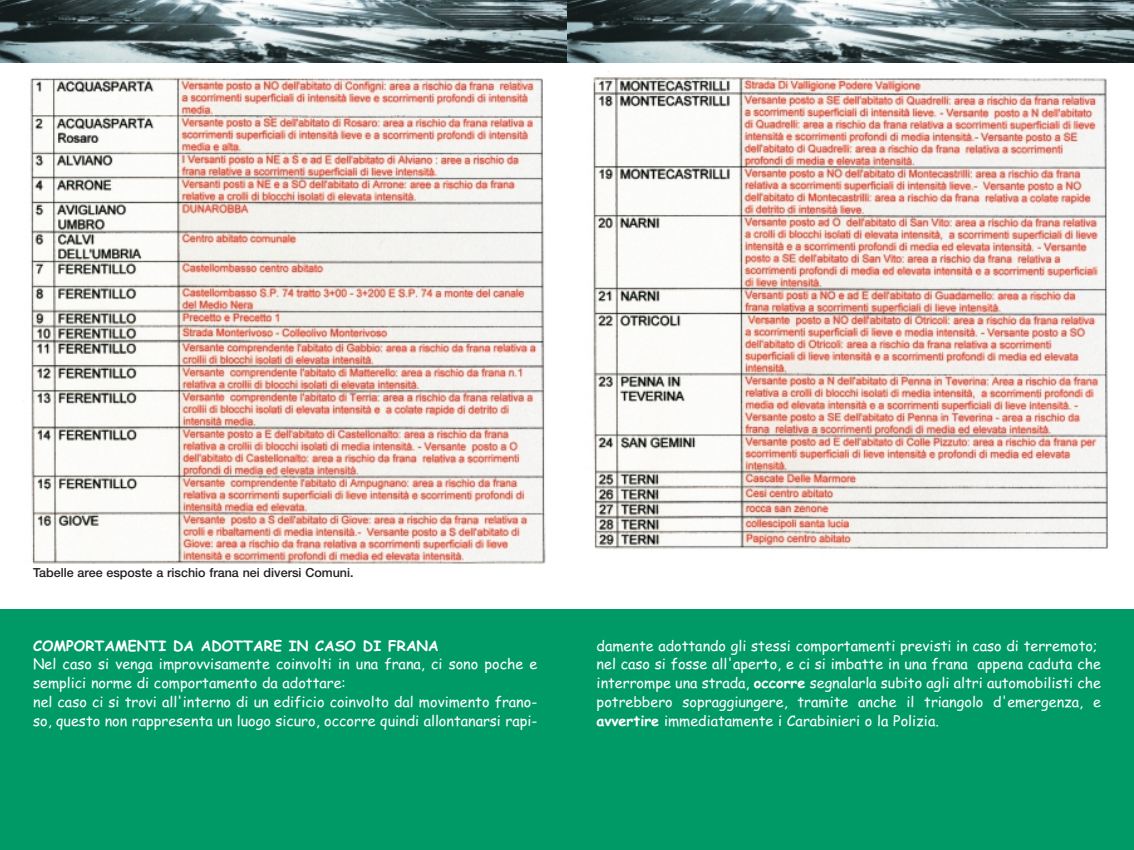
<style>
.page{position:relative;width:1134px;height:850px;background:#fff}
.page>*{position:absolute;margin:0;border:0;box-sizing:border-box;transform-origin:0 0}
.t1{font:14.38px/18.9px "Comic Sans MS";color:#fff}
.t2{font:700 14.38px "Comic Sans MS";color:#fff}
.t3{font:500 12.5px "Helvetica Neue";color:#231f20}
.s1{font-weight:700}
</style>
<div class="page">
<div style="left:0;top:609px;width:1134px;height:241px;background:#009a67"></div>
<img style="left:593px;top:77px;width:515px;height:472px">
<img style="left:30px;top:77px;width:516px;height:487px">
<img style="left:0;top:0;width:567px;height:62px">
<svg style="left:567px;top:0;width:567px;height:62px;background:#6c7b7e"></svg>
<p class="t3" style="left:33px;top:568px;width:322px">Tabelle aree esposte a rischio frana nei diversi Comuni.</p>
<p class="t2" style="left:33px;top:639px;width:407px">COMPORTAMENTI DA ADOTTARE IN CASO DI FRANA</p>
<p class="t1" style="left:33px;top:656px;width:506px">Nel caso si venga improvvisamente coinvolti in una frana, ci sono poche e semplici norme di comportamento da adottare:<br>nel caso ci si trovi all'interno di un edificio coinvolto dal movimento frano&shy;so, questo non rappresenta un luogo sicuro, occorre quindi allontanarsi rapi-</p>
<p class="t1" style="left:597px;top:637px;width:506px">damente adottando gli stessi comportamenti previsti in caso di terremoto; nel caso si fosse all'aperto, e ci si imbatte in una frana appena caduta che interrompe una strada, <span class="s1">occorre</span> segnalarla subito agli altri automobilisti che potrebbero sopraggiungere, tramite anche il triangolo d'emergenza, e <span class="s1">avvertire</span> immediatamente i Carabinieri o la Polizia.</p>
</div>
